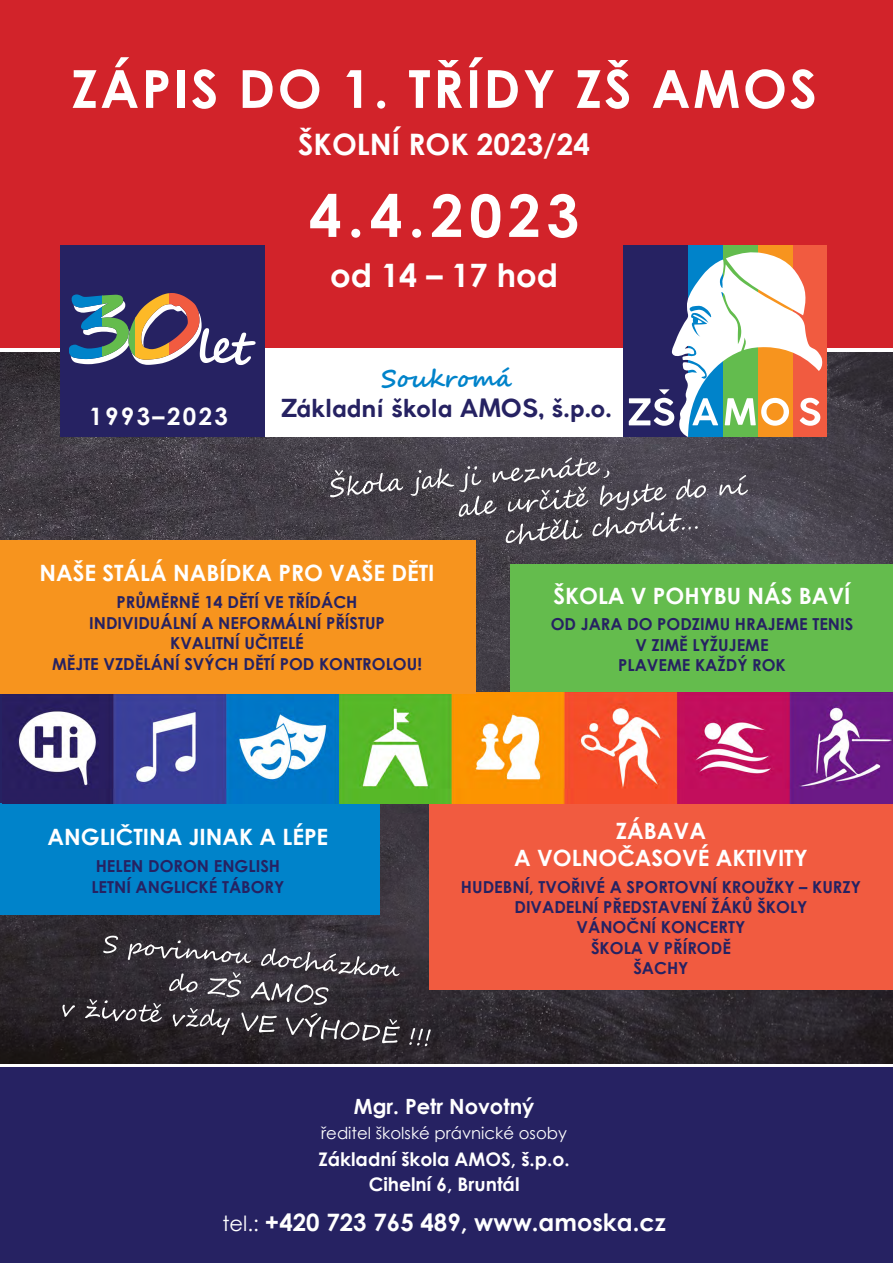
<style>
.page{position:relative;width:893px;height:1263px;background:#fff}
.page>*{position:absolute;margin:0;border:0;box-sizing:border-box;transform-origin:0 0}
.t1{font:700 58.5px "Century Gothic";color:#fff}
.t2{font:700 52.5px "Century Gothic";letter-spacing:.05em;color:#fff}
.t3{font:700 32.25px "Century Gothic";color:#fff}
.t4{font:700 29.55px "Century Gothic";color:#fff}
.t5{font:700 24.75px "Coco Gothic";color:#262262}
.t6{font:700 24.75px "Segoe Script";color:#0083ca}
.t7{font:700 24px "Century Gothic";color:#fff}
.t8{font:700 24px "Century Gothic";letter-spacing:.1em;color:#fff}
.t9{font:700 22.5px/27px "Century Gothic";color:#fff;text-align:center}
.t10{font:700 21px "Century Gothic";color:#fff}
.t11{font:700 18.75px/25.2px "Century Gothic";color:#fff;text-align:center}
.t12{font:700 16.5px/20.4px "Century Gothic";color:#262262;text-align:center}
.t13{font:16.5px "Century Gothic";color:#fff}
.s1{font-weight:400;font-size:21px}
</style>
<div class="page">
<img style="left:0;top:352px;width:893px;height:712px">
<div style="left:0;top:693px;width:48px;height:111px;background:#262262"></div>
<div style="left:264px;top:348px;width:359px;height:89px;background:#fff"></div>
<div style="left:0;top:0;width:893px;height:348px;background:#d2232a"></div>
<svg style="left:330px;top:449px;width:418px;height:96px"></svg>
<div style="left:0;top:803px;width:379px;height:111px;background:#0083ca"></div>
<div style="left:510px;top:565px;width:383px;height:127px;background:#64bc4d"></div>
<div style="left:429px;top:803px;width:464px;height:187px;background:#f15b40"></div>
<img style="left:2px;top:692px;width:891px;height:111px">
<div style="left:0;top:1068px;width:893px;height:195px;background:#262262"></div>
<div style="left:792px;top:246px;width:35px;height:191px;background:#f15b40"></div>
<div style="left:758px;top:246px;width:34px;height:191px;background:#f7941e"></div>
<div style="left:723px;top:246px;width:35px;height:191px;background:#63bc4e"></div>
<div style="left:688px;top:246px;width:35px;height:191px;background:#0083ca"></div>
<div style="left:623px;top:246px;width:65px;height:191px;background:#262262"></div>
<svg style="left:629px;top:251px;width:193px;height:186px"></svg>
<div style="left:60px;top:246px;width:204px;height:191px;background:#262262"></div>
<svg style="left:69px;top:297px;width:187px;height:68px"></svg>
<svg style="left:72px;top:294px;width:30px;height:66px"></svg>
<svg style="left:102px;top:294px;width:34px;height:66px"></svg>
<svg style="left:136px;top:293px;width:33px;height:67px"></svg>
<svg style="left:169px;top:293px;width:30px;height:67px"></svg>
<div style="left:0;top:540px;width:476px;height:153px;background:#f7941e"></div>
<svg style="left:62px;top:936px;width:369px;height:110px"></svg>
<h2 class="t2" style="left:71px;top:49px;width:747px">ZÁPIS DO 1. TŘÍDY ZŠ AMOS</h2>
<h3 class="t4" style="left:298px;top:122px;width:293px">ŠKOLNÍ ROK 2023/24</h3>
<h1 class="t1" style="left:309px;top:171px;width:272px">4.4.2023</h1>
<h3 class="t3" style="left:330px;top:251px;width:229px">od 14 – 17 hod</h3>
<h3 class="t8" style="left:89px;top:398px;width:140px">1993–2023</h3>
<h3 class="t6" style="left:381px;top:358px;width:132px">Soukromá</h3>
<h3 class="t5" style="left:281px;top:389px;width:332px">Základní škola AMOS, š.p.o.</h3>
<h3 class="t9" style="left:39px;top:559px;width:397px">NAŠE STÁLÁ NABÍDKA PRO VAŠE DĚTI</h3>
<p class="t12" style="left:52px;top:591px;width:371px">PRŮMĚRNĚ 14 DĚTÍ VE TŘÍDÁCH<br>INDIVIDUÁLNÍ A NEFORMÁLNÍ PŘÍSTUP<br>KVALITNÍ UČITELÉ<br>MĚJTE VZDĚLÁNÍ SVÝCH DĚTÍ POD KONTROLOU!</p>
<h3 class="t9" style="left:553px;top:581px;width:298px">ŠKOLA V POHYBU NÁS BAVÍ</h3>
<p class="t12" style="left:551px;top:613px;width:304px">OD JARA DO PODZIMU HRAJEME TENIS<br>V ZIMĚ LYŽUJEME<br>PLAVEME KAŽDÝ ROK</p>
<h3 class="t9" style="left:48px;top:823px;width:282px">ANGLIČTINA JINAK A LÉPE</h3>
<p class="t12" style="left:91px;top:855px;width:195px;text-align:left">HELEN DORON ENGLISH<br>LETNÍ ANGLICKÉ TÁBORY</p>
<h3 class="t9" style="left:514px;top:816px;width:295px">ZÁBAVA<br>A VOLNOČASOVÉ AKTIVITY</h3>
<p class="t12" style="left:461px;top:875px;width:401px">HUDEBNÍ, TVOŘIVÉ A SPORTOVNÍ KROUŽKY – KURZY<br>DIVADELNÍ PŘEDSTAVENÍ ŽÁKŮ ŠKOLY<br>VÁNOČNÍ KONCERTY<br>ŠKOLA V PŘÍRODĚ<br>ŠACHY</p>
<p class="t10" style="left:354px;top:1090px;width:182px">Mgr. Petr Novotný</p>
<p class="t13" style="left:321px;top:1121px;width:247px">ředitel školské právnické osoby</p>
<p class="t11" style="left:318px;top:1145px;width:253px">Základní škola AMOS, š.p.o.<br>Cihelní 6, Bruntál</p>
<h3 class="t7" style="left:222px;top:1204px;width:445px"><span class="s1">tel.:</span> +420 723 765 489, www.amoska.cz</h3>
</div>
